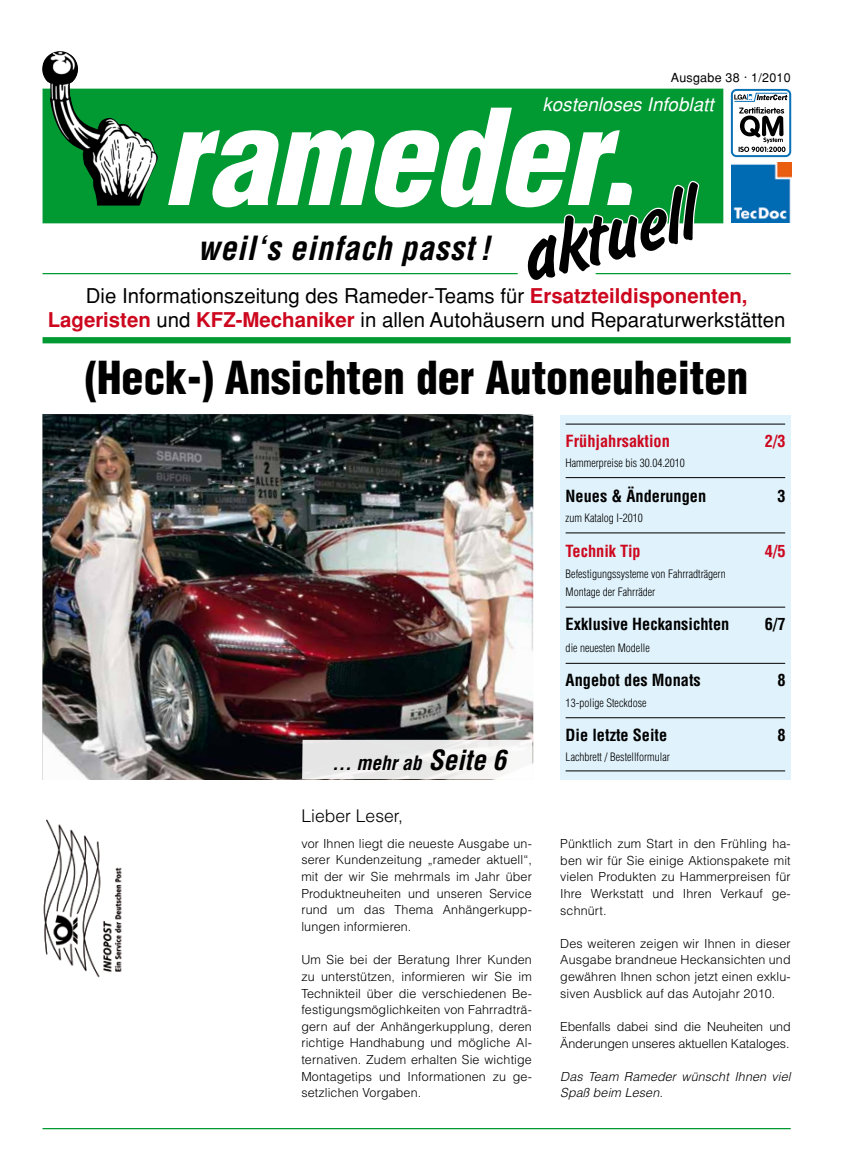
<style>
.page{position:relative;width:851px;height:1170px;background:#fff}
.page>*{position:absolute;margin:0;border:0;box-sizing:border-box;transform-origin:0 0}
.t1{font:75px "Slager";color:#000}
.t2{font:900 condensed 44.38px "Helvetica";color:#000}
.t3{font:italic 700 condensed 32.5px "Helvetica";letter-spacing:.02em;color:#000}
.t4{font:italic 700 condensed 27.12px "Helvetica";color:#000}
.t5{font:20.38px/23.8px "Helvetica";color:#000;text-align:center}
.t6{font:italic 700 condensed 19.38px "Helvetica";color:#000}
.t7{font:italic 18.75px "Helvetica";color:#fff}
.t8{font:300 17.5px "Helvetica";color:#000}
.t9{font:700 condensed 16.38px "Helvetica";color:#000}
.t10{font:700 condensed 16.38px "Helvetica";color:#cd071e}
.t11{font:300 12.5px/16.6px "Helvetica";letter-spacing:.01em;color:#000;text-align:justify}
.t12{font:300 12.5px/16.6px "Helvetica";letter-spacing:-.01em;color:#000}
.t13{font:italic 300 12.5px/16.6px "Helvetica";letter-spacing:.01em;color:#000}
.t14{font:12.5px "Helvetica";letter-spacing:.02em;color:#000}
.t15{font:300 condensed 11.25px/17.6px "Helvetica";color:#000}
.s1{font-weight:700;color:#cd071e}
</style>
<div class="page">
<div style="left:43px;top:89px;width:680px;height:134px;background:#009932"></div>
<img style="left:42px;top:51px;width:116px;height:155px">
<svg style="left:168px;top:88px;width:532px;height:187px"></svg>
<svg style="left:731px;top:90px;width:59px;height:66px"></svg>
<div style="left:730px;top:89px;width:61px;height:68px;border:2px solid #0b72b5;border-radius:5px"></div>
<svg style="left:733px;top:93px;width:54px;height:59px"></svg>
<img style="left:731px;top:162px;width:60px;height:61px">
<hr style="left:43px;top:273px;width:474px;height:1px;background:#009932">
<hr style="left:595px;top:273px;width:195px;height:1px;background:#009932">
<div style="left:43px;top:337px;width:747px;height:6px;background:#009932"></div>
<hr style="left:43px;top:1127px;width:747px;height:2px;background:#009932">
<img style="left:43px;top:414px;width:490px;height:366px">
<div style="left:560px;top:415px;width:230px;height:365px;background:#e0f2fb"></div>
<hr style="left:565px;top:477px;width:220px;height:1px;background:#000">
<hr style="left:565px;top:424px;width:220px;height:1px;background:#000">
<hr style="left:565px;top:532px;width:220px;height:1px;background:#000">
<hr style="left:565px;top:606px;width:220px;height:1px;background:#000">
<hr style="left:565px;top:663px;width:220px;height:1px;background:#000">
<hr style="left:565px;top:717px;width:220px;height:1px;background:#000">
<svg style="left:302px;top:739px;width:230px;height:40px"></svg>
<img style="left:43px;top:819px;width:79px;height:159px">
<hr style="left:565px;top:770px;width:220px;height:1px;background:#000">
<h3 class="t3" style="left:198px;top:228px;width:294px">weil‘s einfach passt !</h3>
<p class="t14" style="left:670px;top:70px;width:121px">Ausgabe 38 · 1/2010</p>
<h3 class="t7" style="left:542px;top:93px;width:172px">kostenloses Infoblatt</h3>
<h1 class="t1" style="left:506px;top:215px;width:178px;rotate:-15deg">aktuell</h1>
<h3 class="t5" style="left:48px;top:284px;width:739px">Die Informationszeitung des Rameder-Teams für <span class="s1">Ersatzteildisponenten,<br>Lageristen</span> und <span class="s1">KFZ-Mechaniker</span> in allen Autohäusern und Reparaturwerkstätten</h3>
<h2 class="t2" style="left:85px;top:350px;width:665px">(Heck-) Ansichten der Autoneuheiten</h2>
<h3 class="t10" style="left:565px;top:431px;width:106px">Frühjahrsaktion</h3>
<h3 class="t10" style="left:764px;top:431px;width:22px">2/3</h3>
<p class="t15" style="left:565px;top:454px;width:121px">Hammerpreise bis 30.04.2010</p>
<h3 class="t9" style="left:565px;top:486px;width:142px">Neues &amp; Änderungen</h3>
<h3 class="t9" style="left:777px;top:486px;width:10px">3</h3>
<p class="t15" style="left:565px;top:509px;width:79px">zum Katalog I-2010</p>
<h3 class="t10" style="left:565px;top:541px;width:77px">Technik Tip</h3>
<h3 class="t10" style="left:764px;top:541px;width:22px">4/5</h3>
<p class="t15" style="left:565px;top:565px;width:162px">Befestigungssysteme von Fahrradträgern<br>Montage der Fahrräder</p>
<h3 class="t9" style="left:565px;top:614px;width:165px">Exklusive Heckansichten</h3>
<h3 class="t9" style="left:764px;top:614px;width:22px">6/7</h3>
<p class="t15" style="left:565px;top:638px;width:86px">die neuesten Modelle</p>
<h3 class="t9" style="left:565px;top:670px;width:137px">Angebot des Monats</h3>
<h3 class="t9" style="left:777px;top:670px;width:10px">8</h3>
<p class="t15" style="left:565px;top:693px;width:82px">13-polige Steckdose</p>
<h3 class="t9" style="left:565px;top:725px;width:103px">Die letzte Seite</h3>
<h3 class="t9" style="left:777px;top:725px;width:10px">8</h3>
<h3 class="t4" style="left:428px;top:743px;width:79px">Seite 6</h3>
<h3 class="t6" style="left:332px;top:751px;width:91px">… mehr ab</h3>
<p class="t15" style="left:565px;top:748px;width:106px">Lachbrett / Bestellformular</p>
<h3 class="t8" style="left:301px;top:805px;width:103px">Lieber Leser,</h3>
<p class="t11" style="left:301px;top:834px;width:232px">vor Ihnen liegt die neueste Ausgabe un&shy;serer Kundenzeitung „rameder aktuell“, mit der wir Sie mehrmals im Jahr über Produktneuheiten und unseren Service rund um das Thema Anhängerkupp&shy;lungen informieren.</p>
<p class="t11" style="left:301px;top:951px;width:232px">Um Sie bei der Beratung Ihrer Kunden zu unterstützen, informieren wir Sie im Technikteil über die verschiedenen Be&shy;festigungsmöglichkeiten von Fahrradträ&shy;gern auf der Anhängerkupplung, deren richtige Handhabung und mögliche Al&shy;ternativen. Zudem erhalten Sie wichtige Montagetips und Informationen zu ge&shy;setzlichen Vorgaben.</p>
<p class="t11" style="left:560px;top:834px;width:232px">Pünktlich zum Start in den Frühling ha&shy;ben wir für Sie einige Aktionspakete mit vielen Produkten zu Hammerpreisen für Ihre Werkstatt und Ihren Verkauf ge&shy;schnürt.</p>
<p class="t11" style="left:560px;top:934px;width:232px">Des weiteren zeigen wir Ihnen in dieser Ausgabe brandneue Heckansichten und gewähren Ihnen schon jetzt einen exklu&shy;siven Ausblick auf das Autojahr 2010.</p>
<p class="t12" style="left:560px;top:1017px;width:232px">Ebenfalls dabei sind die Neuheiten und<br>Änderungen unseres aktuellen Kataloges.</p>
<p class="t13" style="left:560px;top:1067px;width:232px">Das Team Rameder wünscht Ihnen viel<br>Spaß beim Lesen.</p>
</div>
